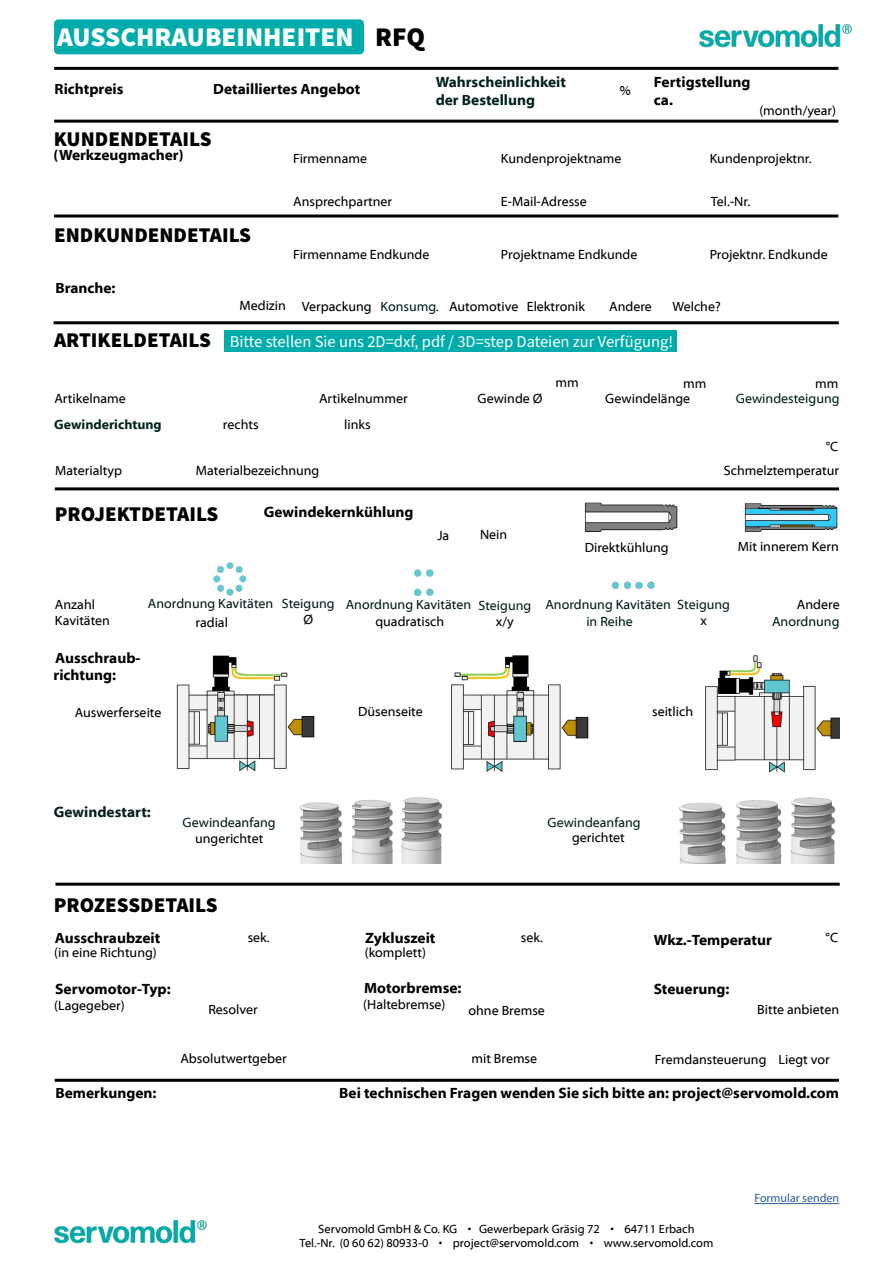
<style>
.page{position:relative;width:893px;height:1276px;background:#fff}
.page>*{position:absolute;margin:0;border:0;box-sizing:border-box;transform-origin:0 0}
.t1{font:900 27px "Source Sans Pro";color:#fff}
.t2{font:900 21px "Source Sans Pro";color:#000}
.t3{font:16.5px "Source Sans Pro";color:#fff}
.t4{font:700 15px/18px "Myriad Web Pro";color:#000}
.t5{font:700 15px/18px "Myriad Web Pro";color:#01231f}
.t6{font:700 15px "Myriad Web Pro";color:#061f1c}
.t7{font:13.5px/16.2px "Myriad Web Pro";color:#000}
.t8{font:13.5px "Myriad Web Pro";color:#031f1c}
.t9{font:13.5px "Myriad Web Pro";color:#061f1c}
.t10{font:13.5px "Myriad Web Pro";color:#05231f}
.t11{font:13.5px "Myriad Web Pro";color:#01241e}
.t12{font:700 13.5px "Myriad Web Pro";color:#01241d}
.t13{font:13.5px "Myriad Web Pro";color:#03231e}
.t14{font:13.5px "Myriad Web Pro";color:#0a2320}
.t15{font:13.5px "Myriad Web Pro";color:#041f1c}
.t16{font:12px/14.4px "Myriad Web Pro";color:#000;text-align:center}
.t17{font:12px "Myriad Pro";color:#275b9b}
.s1{color:#000}
.s2{color:#01231f}
</style>
<div class="page">
<div style="left:54px;top:19px;width:310px;height:35px;background:#00acab;border-radius:4px"></div>
<div style="left:224px;top:330px;width:452px;height:22px;background:#00acab"></div>
<hr style="left:55px;top:487px;width:784px;height:3px;background:#000">
<hr style="left:54px;top:321px;width:785px;height:3px;background:#000">
<img style="left:585px;top:502px;width:93px;height:30px">
<img style="left:451px;top:655px;width:138px;height:117px">
<img style="left:176px;top:655px;width:139px;height:117px">
<img style="left:705px;top:655px;width:134px;height:118px">
<img style="left:744px;top:503px;width:94px;height:29px">
<img style="left:299px;top:797px;width:143px;height:66px">
<img style="left:679px;top:797px;width:156px;height:66px">
<hr style="left:55px;top:882px;width:785px;height:3px;background:#000">
<hr style="left:55px;top:1078px;width:784px;height:3px;background:#000">
<img style="left:213px;top:562px;width:34px;height:34px">
<img style="left:611px;top:581px;width:44px;height:8px">
<img style="left:414px;top:569px;width:20px;height:28px">
<hr style="left:54px;top:67px;width:784px;height:3px;background:#000">
<hr style="left:54px;top:120px;width:784px;height:3px;background:#000">
<hr style="left:54px;top:214px;width:784px;height:3px;background:#000">
<hr style="left:754px;top:1203px;width:85px;height:1px;background:#275b9b">
<img style="left:699px;top:24px;width:153px;height:24px">
<img style="left:54px;top:1220px;width:153px;height:24px">
<h1 class="t1" style="left:57px;top:18px;width:369px">AUSSCHRAUBEINHEITEN <span class="s1">RFQ</span></h1>
<p class="t4" style="left:54px;top:80px;width:70px">Richtpreis</p>
<p class="t4" style="left:213px;top:80px;width:149px">Detailliertes Angebot</p>
<h2 class="t2" style="left:54px;top:125px;width:159px">KUNDENDETAILS</h2>
<p class="t4" style="left:54px;top:146px;width:132px">(Werkzeugmacher)</p>
<p class="t7" style="left:293px;top:150px;width:75px">Firmenname</p>
<p class="t5" style="left:436px;top:73px;width:132px">Wahrscheinlichkeit der Bestellung</p>
<p class="t7" style="left:620px;top:83px;width:13px">%</p>
<p class="t4" style="left:654px;top:73px;width:98px">Fertigstellung ca.</p>
<p class="t7" style="left:759px;top:102px;width:78px">(month/year)</p>
<p class="t7" style="left:501px;top:150px;width:122px">Kundenprojektname</p>
<p class="t7" style="left:710px;top:150px;width:103px">Kundenprojektnr.</p>
<h2 class="t2" style="left:54px;top:220px;width:198px">ENDKUNDENDETAILS</h2>
<p class="t4" style="left:55px;top:279px;width:62px">Branche:</p>
<p class="t7" style="left:293px;top:193px;width:101px">Ansprechpartner</p>
<p class="t7" style="left:501px;top:193px;width:87px">E-Mail-Adresse</p>
<p class="t7" style="left:711px;top:193px;width:41px">Tel.-Nr.</p>
<p class="t7" style="left:293px;top:247px;width:138px">Firmenname Endkunde</p>
<p class="t7" style="left:501px;top:247px;width:138px">Projektname Endkunde</p>
<p class="t7" style="left:710px;top:247px;width:119px">Projektnr. Endkunde</p>
<h2 class="t2" style="left:54px;top:325px;width:158px">ARTIKELDETAILS</h2>
<p class="t7" style="left:54px;top:391px;width:73px">Artikelname</p>
<p class="t7" style="left:239px;top:299px;width:347px">Medizin Verpackung <span class="s2">Konsumg.</span> Automotive Elektronik</p>
<p class="t7" style="left:609px;top:299px;width:44px">Andere</p>
<p class="t7" style="left:672px;top:299px;width:50px">Welche?</p>
<p class="t3" style="left:230px;top:331px;width:445px">Bitte stellen Sie uns 2D=dxf, pdf / 3D=step Dateien zur Verfügung!</p>
<p class="t7" style="left:555px;top:375px;width:25px">mm</p>
<p class="t7" style="left:683px;top:376px;width:25px">mm</p>
<p class="t7" style="left:319px;top:391px;width:90px">Artikelnummer</p>
<p class="t7" style="left:477px;top:391px;width:67px">Gewinde Ø</p>
<p class="t7" style="left:605px;top:391px;width:86px">Gewindelänge</p>
<p class="t12" style="left:54px;top:417px;width:109px">Gewinderichtung</p>
<p class="t7" style="left:223px;top:416px;width:37px">rechts</p>
<p class="t7" style="left:344px;top:416px;width:28px">links</p>
<p class="t7" style="left:815px;top:376px;width:25px">mm</p>
<p class="t11" style="left:736px;top:391px;width:105px">Gewindesteigung</p>
<p class="t7" style="left:826px;top:439px;width:14px">°C</p>
<p class="t7" style="left:55px;top:463px;width:68px">Materialtyp</p>
<p class="t7" style="left:196px;top:463px;width:125px">Materialbezeichnung</p>
<h2 class="t2" style="left:55px;top:499px;width:165px">PROJEKTDETAILS</h2>
<p class="t4" style="left:264px;top:503px;width:151px">Gewindekernkühlung</p>
<p class="t7" style="left:437px;top:528px;width:13px">Ja</p>
<p class="t7" style="left:480px;top:527px;width:29px">Nein</p>
<p class="t7" style="left:585px;top:539px;width:85px">Direktkühlung</p>
<p class="t7" style="left:724px;top:463px;width:117px">Schmelztemperatur</p>
<p class="t7" style="left:738px;top:539px;width:103px">Mit innerem Kern</p>
<p class="t7" style="left:55px;top:596px;width:57px">Anzahl<br>Kavitäten</p>
<p class="t10" style="left:282px;top:596px;width:54px">Steigung</p>
<p class="t9" style="left:148px;top:596px;width:127px">Anordnung Kavitäten</p>
<p class="t8" style="left:545px;top:597px;width:127px">Anordnung Kavitäten</p>
<p class="t15" style="left:586px;top:614px;width:48px">in Reihe</p>
<p class="t7" style="left:797px;top:596px;width:44px">Andere</p>
<p class="t9" style="left:346px;top:597px;width:127px">Anordnung Kavitäten</p>
<p class="t7" style="left:375px;top:614px;width:70px">quadratisch</p>
<p class="t14" style="left:677px;top:597px;width:54px">Steigung</p>
<p class="t7" style="left:700px;top:613px;width:8px">x</p>
<p class="t10" style="left:478px;top:598px;width:54px">Steigung</p>
<p class="t7" style="left:496px;top:613px;width:19px">x/y</p>
<p class="t7" style="left:303px;top:612px;width:11px">Ø</p>
<p class="t7" style="left:196px;top:614px;width:34px">radial</p>
<p class="t8" style="left:772px;top:614px;width:69px">Anordnung</p>
<p class="t4" style="left:55px;top:649px;width:87px">Ausschraub-</p>
<p class="t4" style="left:54px;top:666px;width:64px">richtung:</p>
<p class="t7" style="left:75px;top:704px;width:88px">Auswerferseite</p>
<p class="t7" style="left:358px;top:704px;width:66px">Düsenseite</p>
<p class="t7" style="left:652px;top:704px;width:42px">seitlich</p>
<p class="t6" style="left:54px;top:803px;width:98px">Gewindestart:</p>
<p class="t8" style="left:183px;top:815px;width:95px">Gewindeanfang</p>
<p class="t13" style="left:547px;top:815px;width:95px">Gewindeanfang</p>
<p class="t7" style="left:195px;top:830px;width:70px">ungerichtet</p>
<p class="t7" style="left:572px;top:830px;width:54px">gerichtet</p>
<h2 class="t2" style="left:54px;top:890px;width:165px">PROZESSDETAILS</h2>
<p class="t4" style="left:55px;top:929px;width:107px">Ausschraubzeit</p>
<p class="t7" style="left:248px;top:930px;width:23px">sek.</p>
<p class="t4" style="left:365px;top:929px;width:72px">Zykluszeit</p>
<p class="t7" style="left:521px;top:930px;width:23px">sek.</p>
<p class="t4" style="left:654px;top:930px;width:120px">Wkz.-Temperatur</p>
<p class="t7" style="left:826px;top:930px;width:14px">°C</p>
<p class="t7" style="left:54px;top:945px;width:104px">(in eine Richtung)</p>
<p class="t7" style="left:365px;top:944px;width:63px">(komplett)</p>
<p class="t4" style="left:55px;top:980px;width:117px">Servomotor-Typ:</p>
<p class="t7" style="left:54px;top:997px;width:72px">(Lagegeber)</p>
<p class="t7" style="left:208px;top:1001px;width:51px">Resolver</p>
<p class="t7" style="left:180px;top:1051px;width:108px">Absolutwertgeber</p>
<p class="t4" style="left:364px;top:979px;width:99px">Motorbremse:</p>
<p class="t7" style="left:363px;top:996px;width:84px">(Haltebremse)</p>
<p class="t7" style="left:469px;top:1002px;width:78px">ohne Bremse</p>
<p class="t7" style="left:471px;top:1050px;width:67px">mit Bremse</p>
<p class="t4" style="left:654px;top:980px;width:77px">Steuerung:</p>
<p class="t7" style="left:757px;top:1002px;width:83px">Bitte anbieten</p>
<p class="t7" style="left:779px;top:1051px;width:53px">Liegt vor</p>
<p class="t7" style="left:655px;top:1051px;width:113px">Fremdansteuerung</p>
<p class="t4" style="left:55px;top:1083px;width:103px">Bemerkungen:</p>
<p class="t4" style="left:339px;top:1083px;width:501px">Bei technischen Fragen wenden Sie sich bitte an: project@servomold.com</p>
<p class="t16" style="left:300px;top:1221px;width:415px">Servomold GmbH &amp; Co. KG • Gewerbepark Gräsig 72 • 64711 Erbach<br>Tel.-Nr. (0 60 62) 80933-0 • project@servomold.com • www.servomold.com</p>
<p class="t17" style="left:754px;top:1191px;width:86px">Formular senden</p>
</div>
